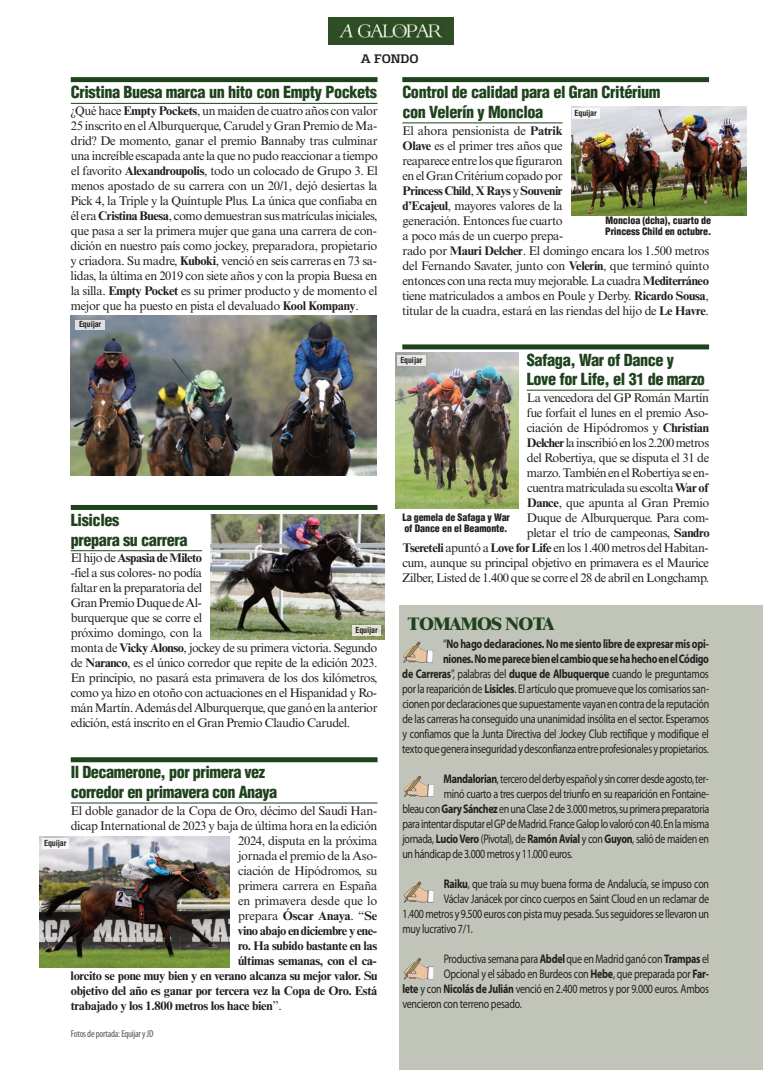
<style>
.page{position:relative;width:780px;height:1088px;background:#fff}
.page>*{position:absolute;margin:0;border:0;box-sizing:border-box;transform-origin:0 0}
.t1{font:800 17.5px "Times LT Std";letter-spacing:-.025em;color:#1e421c}
.t2{font:900 condensed 16.25px/19.5px "Helvetica LT Std";letter-spacing:-.025em;color:#1e421c}
.t3{font:12.5px/15px "Times New Roman MT Std";letter-spacing:-.035em;color:#231f20}
.t4{font:12.5px/15px "Myriad Pro";letter-spacing:-.025em;color:#231f20;text-align:right;scale:.8 1}
.t5{font:700 12.5px "Times New Roman MT Std";letter-spacing:-.025em;color:#231f20}
.t6{font:12.5px "Times New Roman MT Std";letter-spacing:-.01em;color:#231f20}
.t7{font:700 12.5px "Bankinter Text";color:#231f20}
.t8{font:900 condensed 10px/11.2px "Helvetica LT Std";letter-spacing:-.015em;color:#231f20}
.t9{font:condensed 10px "Myriad Pro";letter-spacing:-.025em;color:#57585a}
.t10{font:700 condensed 8.12px "Helvetica LT Std";letter-spacing:-.025em;color:#231f20}
.s1{font-weight:700}
.s2{font-weight:400}
</style>
<div class="page">
<div style="left:399px;top:605px;width:363px;height:464px;background:#c1c4b8"></div>
<img style="left:328px;top:17px;width:125px;height:27px">
<div style="left:71px;top:77px;width:306px;height:5px;background:#1e421c"></div>
<hr style="left:71px;top:103px;width:306px;height:1px;background:#1e421c">
<div style="left:71px;top:505px;width:306px;height:5px;background:#1e421c"></div>
<hr style="left:71px;top:550px;width:131px;height:1px;background:#1e421c">
<div style="left:71px;top:757px;width:306px;height:5px;background:#1e421c"></div>
<hr style="left:71px;top:802px;width:306px;height:1px;background:#1e421c">
<div style="left:402px;top:77px;width:307px;height:5px;background:#1e421c"></div>
<hr style="left:402px;top:122px;width:160px;height:1px;background:#1e421c">
<div style="left:402px;top:344px;width:307px;height:5px;background:#1e421c"></div>
<hr style="left:526px;top:390px;width:183px;height:1px;background:#1e421c">
<img style="left:71px;top:315px;width:306px;height:161px">
<img style="left:40px;top:836px;width:189px;height:131px">
<img style="left:395px;top:353px;width:123px;height:156px">
<img style="left:211px;top:514px;width:173px;height:125px">
<img style="left:404px;top:777px;width:22px;height:20px">
<img style="left:403px;top:959px;width:23px;height:21px">
<img style="left:404px;top:882px;width:22px;height:21px">
<img style="left:403px;top:643px;width:22px;height:20px">
<img style="left:42px;top:838px;width:26px;height:10px">
<img style="left:571px;top:107px;width:175px;height:108px">
<img style="left:352px;top:625px;width:29px;height:10px">
<img style="left:76px;top:320px;width:29px;height:10px">
<img style="left:398px;top:355px;width:27px;height:10px">
<img style="left:572px;top:108px;width:27px;height:10px">
<p class="t7" style="left:361px;top:51px;width:59px">A FONDO</p>
<h2 class="t2" style="left:71px;top:84px;width:308px">Cristina Buesa marca un hito con Empty Pockets</h2>
<p class="t3" style="left:71px;top:105px;width:309px;text-align:justify">¿Qué hace <span class="s1">Empty Pockets</span>, un maiden de cuatro años con valor 25 inscrito en el Alburquerque, Carudel y Gran Premio de Ma&shy;drid? De momento, ganar el premio Bannaby tras culminar una increíble escapada ante la que no pudo reaccionar a tiempo el favorito <span class="s1">Alexandroupolis</span>, todo un colocado de Grupo 3. El menos apostado de su carrera con un 20/1, dejó desiertas la Pick 4, la Triple y la Quíntuple Plus. La única que confiaba en él era <span class="s1">Cristina Buesa</span>, como demuestran sus matrículas iniciales, que pasa a ser la primera mujer que gana una carrera de con&shy;dición en nuestro país como jockey, preparadora, propietario y criadora. Su madre, <span class="s1">Kuboki</span>, venció en seis carreras en 73 sa&shy;lidas, la última en 2019 con siete años y con la propia Buesa en la silla. <span class="s1">Empty Pocket</span> es su primer producto y de momento el mejor que ha puesto en pista el devaluado <span class="s1">Kool Kompany</span>.</p>
<h2 class="t2" style="left:402px;top:84px;width:260px">Control de calidad para el Gran Critérium con Velerín y Moncloa</h2>
<p class="t3" style="left:402px;top:124px;width:308px">El ahora pensionista de <span class="s1">Patrik<br>Olave</span> es el primer tres años que<br>reaparece entre los que figuraron<br>en el Gran Critérium copado por<br><span class="s1">Princess Child</span>, <span class="s1">X Rays</span> y <span class="s1">Souvenir<br>d’Ecajeul</span>, mayores valores de la<br>generación. Entonces fue cuarto<br>a poco más de un cuerpo prepa-<br>rado por <span class="s1">Mauri Delcher</span>. El domingo encara los 1.500 metros del Fernando Savater, junto con <span class="s1">Velerín</span>, que terminó quinto entonces con una recta muy mejorable. La cuadra <span class="s1">Mediterráneo </span>tiene matriculados a ambos en Poule y Derby. <span class="s1">Ricardo Sousa</span>, titular de la cuadra, estará en las riendas del hijo de <span class="s1">Le Havre</span>.</p>
<h2 class="t2" style="left:526px;top:351px;width:180px">Safaga, War of Dance y<br>Love for Life, el 31 de marzo</h2>
<p class="t3" style="left:402px;top:391px;width:309px;text-align:right">La vencedora del GP Román Martín<br>fue forfait el lunes en el premio Aso-<br>ciación de Hipódromos y <span class="s1">Christian<br>Delcher</span>la inscribió en los 2.200 metros<br>del Robertiya, que se disputa el 31 de<br>marzo. También en el Robertiya se en-<br>cuentra matriculada su escolta <span class="s1">War of<br>Dance</span>, que apunta al Gran Premio<br>Duque de Alburquerque. Para com-<br>pletar el trío de campeonas, <span class="s1">Sandro<br>Tsereteli</span> apuntó a <span class="s1">Love for Life</span> en los 1.400 metros del Habitan&shy;cum, aunque su principal objetivo en primavera es el Maurice Zilber, Listed de 1.400 que se corre el 28 de abril en Longchamp.</p>
<h1 class="t1" style="left:407px;top:617px;width:148px">TOMAMOS NOTA</h1>
<p class="t4" style="left:402px;top:638px;width:385px">“<span class="s1">No hago declaraciones. No me siento libre de expresar mis opi-<br>niones. No me parece bien el cambio que se ha hecho en el Código<br>de Carreras</span>”, palabras del <span class="s1">duque de Albuquerque</span> cuando le preguntamos por la reaparición de <span class="s1">Lisicles</span>. El artículo que promueve que los comisarios san&shy;cionen por declaraciones que supuestamente vayan en contra de la reputación de las carreras ha conseguido una unanimidad insólita en el sector. Esperamos y confiamos que la Junta Directiva del Jockey Club rectifique y modifique el texto que genera inseguridad y desconfianza entre profesionales y propietarios.</p>
<p class="t4" style="left:443px;top:773px;width:333px"><span class="s1">Mandalorian</span>, tercero del derby español y sin correr desde agosto, ter-</p>
<p class="t4" style="left:444px;top:788px;width:333px">minó cuarto a tres cuerpos del triunfo en su reaparición en Fontaine-</p>
<p class="t4" style="left:402px;top:803px;width:385px">bleau con <span class="s1">Gary Sánchez</span>en una Clase 2 de 3.000 metros, su primera preparatoria</p>
<p class="t4" style="left:402px;top:818px;width:385px">para intentar disputar el GP de Madrid. France Galop lo valoró con 40. En la misma</p>
<p class="t4" style="left:402px;top:833px;width:385px">jornada, <span class="s1">Lucio Vero</span> (Pivotal), de <span class="s1">Ramón Avial</span> y con <span class="s1">Guyon</span>, salió de maiden en</p>
<p class="t4" style="left:402px;top:848px;width:214px">un hándicap de 3.000 metros y 11.000 euros.</p>
<p class="t4" style="left:443px;top:878px;width:333px"><span class="s1">Raiku</span>, que traía su muy buena forma de Andalucía, se impuso con</p>
<p class="t4" style="left:443px;top:893px;width:333px">Václav Janácek por cinco cuerpos en Saint Cloud en un reclamar de</p>
<p class="t4" style="left:402px;top:908px;width:385px">1.400 metros y 9.500 euros con pista muy pesada. Sus seguidores se llevaron un</p>
<p class="t4" style="left:402px;top:923px;width:90px">muy lucrativo 7/1.</p>
<p class="t4" style="left:443px;top:953px;width:333px">Productiva semana para <span class="s1">Abdel</span> que en Madrid ganó con <span class="s1">Trampas</span> el</p>
<p class="t4" style="left:443px;top:968px;width:333px">Opcional y el sábado en Burdeos con <span class="s1">Hebe</span>, que preparada por <span class="s1">Far-</span></p>
<p class="t4" style="left:402px;top:983px;width:385px"><span class="s1">lete</span> y con <span class="s1">Nicolás de Julián</span> venció en 2.400 metros y por 9.000 euros. Ambos</p>
<p class="t4" style="left:402px;top:998px;width:151px">vencieron con terreno pesado.</p>
<p class="t10" style="left:574px;top:110px;width:24px">Equijar</p>
<p class="t8" style="left:605px;top:216px;width:108px">Moncloa (dcha), cuarto de<br>Princess Child en octubre.</p>
<p class="t10" style="left:79px;top:321px;width:24px">Equijar</p>
<p class="t10" style="left:400px;top:357px;width:24px">Equijar</p>
<p class="t8" style="left:402px;top:512px;width:109px">La gemela de Safaga y War of Dance en el Beamonte.</p>
<h2 class="t2" style="left:71px;top:512px;width:118px">Lisicles<br>prepara su carrera</h2>
<p class="t3" style="left:71px;top:552px;width:308px">El hijo de <span class="s1">Aspasia de Mileto<br></span>-fiel a sus colores- no podía<br>faltar en la preparatoria del<br>Gran Premio Duque de Al-<br>burquerque que se corre el<br>próximo domingo, con la<br>monta de <span class="s1">Vicky Alonso</span>, jockey de su primera victoria. Segundo de <span class="s1">Naranco</span>, es el único corredor que repite de la edición 2023.<br>En principio, no pasará esta primavera de los dos kilómetros, como ya hizo en otoño con actuaciones en el Hispanidad y Ro&shy;mán Martín. Además del Alburquerque, que ganó en la anterior edición, está inscrito en el Gran Premio Claudio Carudel.</p>
<h2 class="t2" style="left:71px;top:764px;width:208px">Il Decamerone, por primera vez corredor en primavera con Anaya</h2>
<p class="t3" style="left:71px;top:804px;width:308px">El doble ganador de la Copa de Oro, décimo del Saudi Han-</p>
<p class="t3" style="left:71px;top:819px;width:308px">dicap International de 2023 y baja de última hora en la edición</p>
<p class="t3" style="left:238px;top:834px;width:141px">2024, disputa en la próxima</p>
<p class="t3" style="left:238px;top:849px;width:140px">jornada el premio de la Aso-</p>
<p class="t3" style="left:238px;top:864px;width:141px">ciación de Hipódromos, su</p>
<p class="t3" style="left:238px;top:879px;width:141px">primera carrera en España</p>
<p class="t6" style="left:238px;top:896px;width:141px">en primavera desde que lo</p>
<p class="t5" style="left:238px;top:911px;width:141px"><span class="s2">prepara</span> Óscar Anaya<span class="s2">. “</span>Se</p>
<p class="t5" style="left:238px;top:926px;width:140px">vino abajo en diciembre y ene-</p>
<p class="t5" style="left:238px;top:941px;width:141px">ro. Ha subido bastante en las</p>
<p class="t5" style="left:238px;top:956px;width:140px">últimas semanas, con el ca-</p>
<p class="t5" style="left:71px;top:971px;width:308px">lorcito se pone muy bien y en verano alcanza su mejor valor. Su</p>
<p class="t5" style="left:71px;top:986px;width:308px">objetivo del año es ganar por tercera vez la Copa de Oro. Está</p>
<p class="t5" style="left:71px;top:1001px;width:212px">trabajado y los 1.800 metros los hace bien<span class="s2">”.</span></p>
<p class="t10" style="left:355px;top:627px;width:24px">Equijar</p>
<p class="t10" style="left:44px;top:840px;width:24px">Equijar</p>
<p class="t9" style="left:71px;top:1030px;width:84px">Fotos de portada: Equijar y JD</p>
</div>
